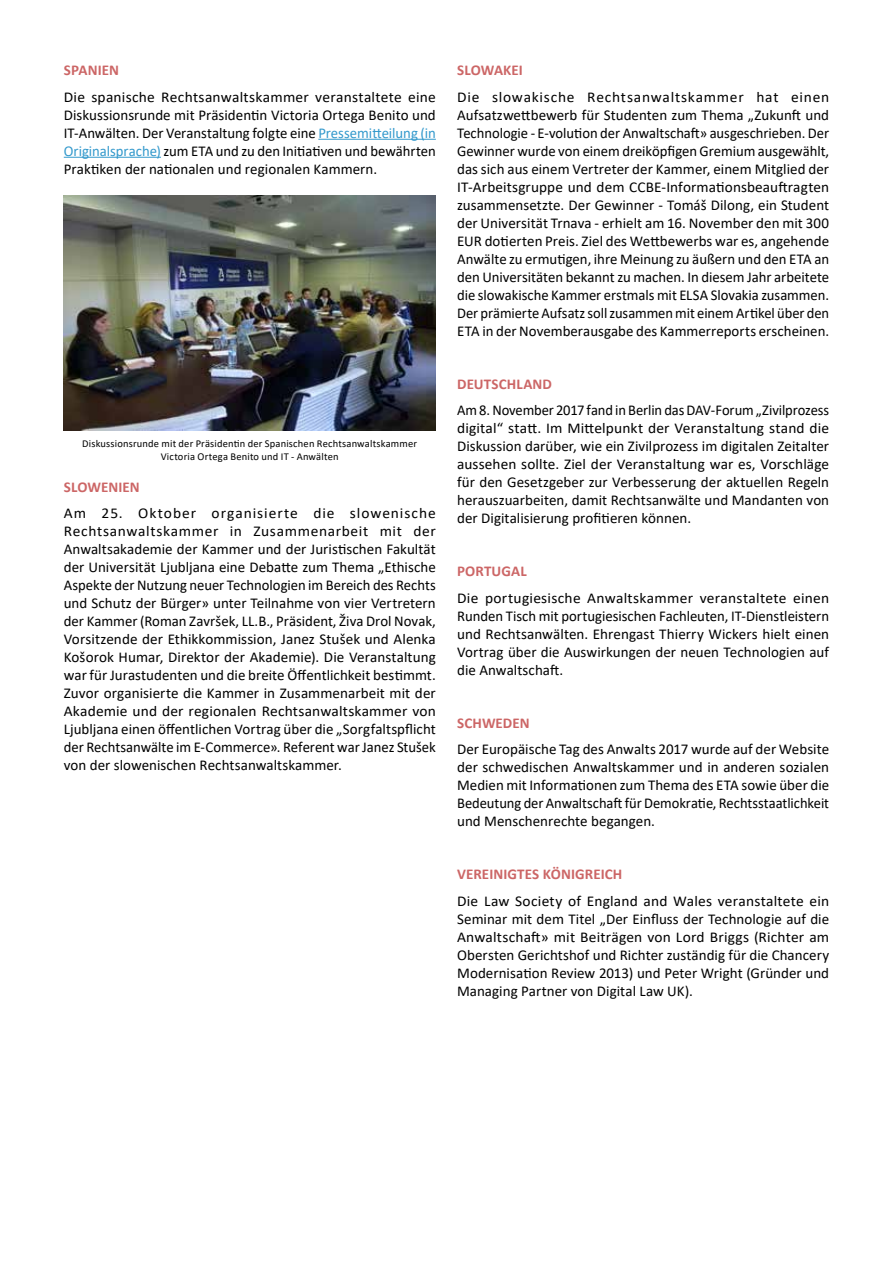
<style>
.page{position:relative;width:893px;height:1263px;background:#fff}
.page>*{position:absolute;margin:0;border:0;box-sizing:border-box;transform-origin:0 0}
.t1{font:15px/18px "Calibri";color:#000;text-align:justify}
.t2{font:700 15px "Calibri";letter-spacing:.005em;color:#c66}
.t3{font:10.5px/12.6px "Calibri";letter-spacing:.015em;color:#000;text-align:center}
.s1{color:#39c}
</style>
<div class="page">
<img style="left:64px;top:195px;width:372px;height:236px">
<hr style="left:318px;top:139px;width:118px;height:1px;background:#39c">
<hr style="left:64px;top:157px;width:97px;height:1px;background:#39c">
<p class="t2" style="left:64px;top:59px;width:57px">SPANIEN</p>
<p class="t1" style="left:64px;top:87px;width:374px">Die spanische Rechtsanwaltskammer veranstaltete eine Diskussionsrunde mit Präsidentin Victoria Ortega Benito und IT-Anwälten. Der Veranstaltung folgte eine <span class="s1">Pressemitteilung (in Originalsprache)</span> zum ETA und zu den Initiativen und bewährten Praktiken der nationalen und regionalen Kammern.</p>
<p class="t3" style="left:82px;top:437px;width:336px">Diskussionsrunde mit der Präsidentin der Spanischen Rechtsanwaltskammer<br>Victoria Ortega Benito und IT - Anwälten</p>
<p class="t2" style="left:64px;top:476px;width:77px">SLOWENIEN</p>
<p class="t1" style="left:64px;top:504px;width:374px">Am 25. Oktober organisierte die slowenische Rechtsanwaltskammer in Zusammenarbeit mit der Anwaltsakademie der Kammer und der Juristischen Fakultät der Universität Ljubljana eine Debatte zum Thema „Ethische Aspekte der Nutzung neuer Technologien im Bereich des Rechts und Schutz der Bürger» unter Teilnahme von vier Vertretern der Kammer (Roman Završek, LL.B., Präsident, Živa Drol Novak, Vorsitzende der Ethikkommission, Janez Stušek und Alenka Košorok Humar, Direktor der Akademie). Die Veranstaltung war für Jurastudenten und die breite Öffentlichkeit bestimmt.<br>Zuvor organisierte die Kammer in Zusammenarbeit mit der Akademie und der regionalen Rechtsanwaltskammer von Ljubljana einen öffentlichen Vortrag über die „Sorgfaltspflicht der Rechtsanwälte im E-Commerce». Referent war Janez Stušek von der slowenischen Rechtsanwaltskammer.</p>
<p class="t2" style="left:457px;top:59px;width:67px">SLOWAKEI</p>
<p class="t1" style="left:457px;top:87px;width:374px">Die slowakische Rechtsanwaltskammer hat einen Aufsatzwettbewerb für Studenten zum Thema „Zukunft und Technologie - E-volution der Anwaltschaft» ausgeschrieben. Der Gewinner wurde von einem dreiköpfigen Gremium ausgewählt, das sich aus einem Vertreter der Kammer, einem Mitglied der IT-Arbeitsgruppe und dem CCBE-Informationsbeauftragten zusammensetzte. Der Gewinner - Tomáš Dilong, ein Student der Universität Trnava - erhielt am 16. November den mit 300<br>EUR dotierten Preis. Ziel des Wettbewerbs war es, angehende Anwälte zu ermutigen, ihre Meinung zu äußern und den ETA an den Universitäten bekannt zu machen. In diesem Jahr arbeitete die slowakische Kammer erstmals mit ELSA Slovakia zusammen.<br>Der prämierte Aufsatz soll zusammen mit einem Artikel über den ETA in der Novemberausgabe des Kammerreports erscheinen.</p>
<p class="t2" style="left:457px;top:373px;width:96px">DEUTSCHLAND</p>
<p class="t1" style="left:457px;top:401px;width:374px">Am 8. November 2017 fand in Berlin das DAV-Forum „Zivilprozess digital“ statt. Im Mittelpunkt der Veranstaltung stand die Diskussion darüber, wie ein Zivilprozess im digitalen Zeitalter aussehen sollte. Ziel der Veranstaltung war es, Vorschläge für den Gesetzgeber zur Verbesserung der aktuellen Regeln herauszuarbeiten, damit Rechtsanwälte und Mandanten von der Digitalisierung profitieren können.</p>
<p class="t2" style="left:457px;top:560px;width:71px">PORTUGAL</p>
<p class="t1" style="left:457px;top:588px;width:374px">Die portugiesische Anwaltskammer veranstaltete einen Runden Tisch mit portugiesischen Fachleuten, IT-Dienstleistern und Rechtsanwälten. Ehrengast Thierry Wickers hielt einen Vortrag über die Auswirkungen der neuen Technologien auf die Anwaltschaft.</p>
<p class="t2" style="left:457px;top:712px;width:74px">SCHWEDEN</p>
<p class="t1" style="left:457px;top:740px;width:374px">Der Europäische Tag des Anwalts 2017 wurde auf der Website der schwedischen Anwaltskammer und in anderen sozialen Medien mit Informationen zum Thema des ETA sowie über die Bedeutung der Anwaltschaft für Demokratie, Rechtsstaatlichkeit und Menschenrechte begangen.</p>
<p class="t2" style="left:457px;top:863px;width:167px">VEREINIGTES KÖNIGREICH</p>
<p class="t1" style="left:457px;top:891px;width:374px">Die Law Society of England and Wales veranstaltete ein Seminar mit dem Titel „Der Einfluss der Technologie auf die Anwaltschaft» mit Beiträgen von Lord Briggs (Richter am Obersten Gerichtshof und Richter zuständig für die Chancery Modernisation Review 2013) und Peter Wright (Gründer und Managing Partner von Digital Law UK).</p>
</div>
